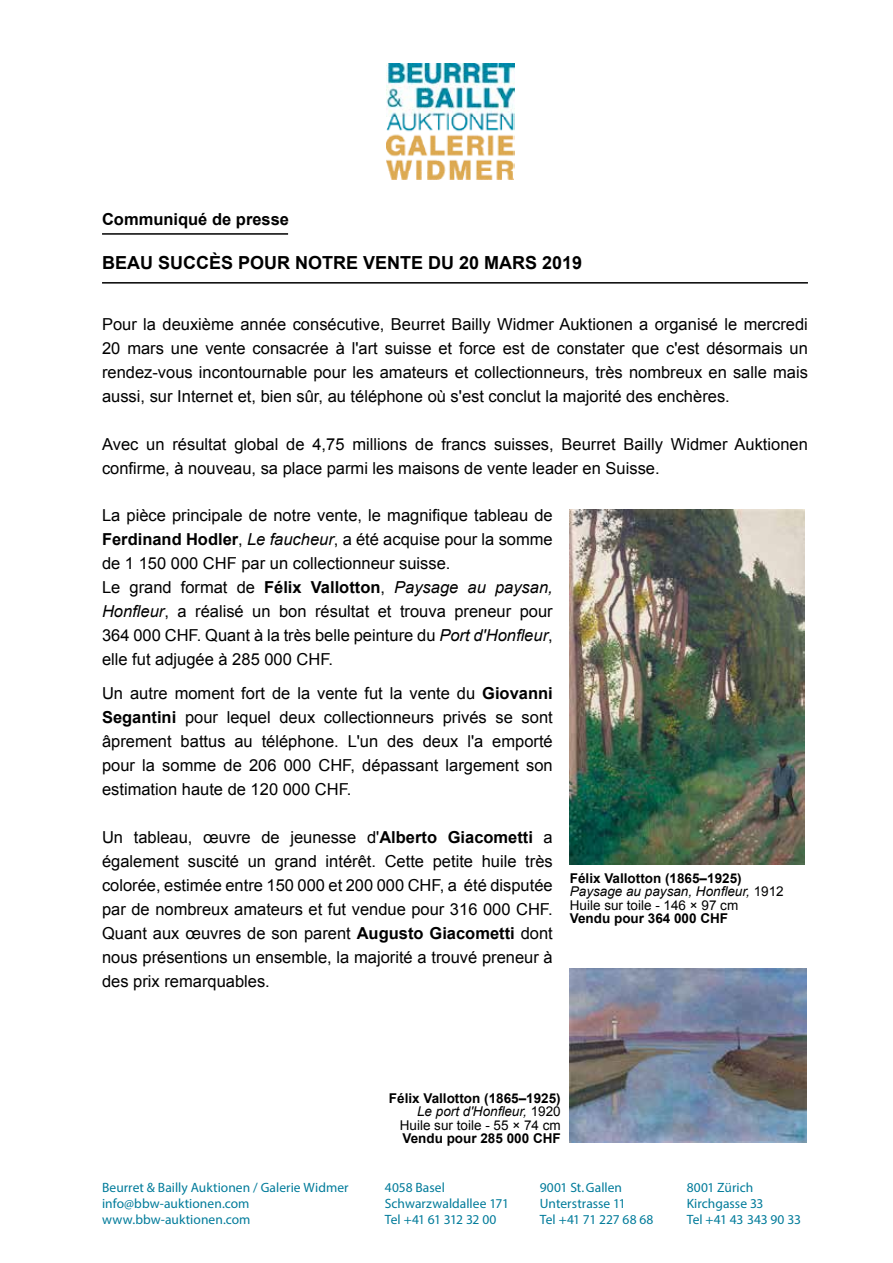
<style>
.page{position:relative;width:893px;height:1263px;background:#fff}
.page>*{position:absolute;margin:0;border:0;box-sizing:border-box;transform-origin:0 0}
.t1{font:700 18px "Arial";color:#000}
.t2{font:16.5px/24px "Arial";color:#000;text-align:justify}
.t3{font:700 16.5px "Arial";color:#000}
.t4{font:13.5px/16.2px "Myriad Pro";letter-spacing:.005em;color:#007b9a}
.t5{font:700 13.5px/13.5px "Arial";color:#000;text-align:right}
.t6{font:13.5px/13.5px "Arial";color:#000}
.s1{font-weight:700}
.s2{font-style:italic}
.s3{font-weight:400;font-style:italic}
.s4{font-weight:400}
</style>
<div class="page">
<img style="left:387px;top:64px;width:127px;height:115px">
<hr style="left:102px;top:233px;width:186px;height:2px;background:#000">
<img style="left:570px;top:509px;width:235px;height:355px">
<hr style="left:102px;top:282px;width:706px;height:2px;background:#000">
<img style="left:570px;top:968px;width:237px;height:175px">
<p class="t3" style="left:102px;top:208px;width:189px">Communiqué de presse</p>
<p class="t1" style="left:102px;top:250px;width:482px">Beau succ ès pour notre vente du 20 mars 2019</p>
<p class="t2" style="left:102px;top:313px;width:707px">Pour la deuxième année consécutive, Beurret Bailly Widmer Auktionen a organisé le mercredi 20 mars une vente consacrée à l'art suisse et force est de constater que c'est désormais un rendez-vous incontournable pour les amateurs et collectionneurs, très nombreux en salle mais aussi, sur Internet et, bien sûr, au téléphone où s'est conclut la majorité des enchères.</p>
<p class="t2" style="left:102px;top:433px;width:707px">Avec un résultat global de 4,75 millions de francs suisses, Beurret Bailly Widmer Auktionen confirme, à nouveau, sa place parmi les maisons de vente leader en Suisse.</p>
<p class="t2" style="left:102px;top:504px;width:452px;text-align:left">La pièce principale de notre vente, le magnifique tableau de <span class="s1">Ferdinand Hodler</span>, <span class="s2">Le faucheur</span>, a été acquise pour la somme de 1 150 000 CHF par un collectionneur suisse.<br>Le grand format de <span class="s1">Félix Vallotton</span>, <span class="s2">Paysage au paysan, Honfleur</span>, a réalisé un bon résultat et trouva preneur pour 364 000 CHF. Quant à la très belle peinture du <span class="s2">Port d'Honfleur</span>, elle fut adjugée à 285 000 CHF.</p>
<p class="t2" style="left:102px;top:681px;width:452px">Un autre moment fort de la vente fut la vente du <span class="s1">Giovanni Segantini</span> pour lequel deux collectionneurs privés se sont âprement battus au téléphone. L'un des deux l'a emporté pour la somme de 206 000 CHF, dépassant largement son estimation haute de 120 000 CHF.</p>
<p class="t2" style="left:102px;top:825px;width:452px">Un tableau, œuvre de jeunesse d'<span class="s1">Alberto Giacometti</span> a également suscité un grand intérêt. Cette petite huile très colorée, estimée entre 150 000 et 200 000 CHF, a été disputée par de nombreux amateurs et fut vendue pour 316 000 CHF.<br>Quant aux œuvres de son parent <span class="s1">Augusto Giacometti</span> dont nous présentions un ensemble, la majorité a trouvé preneur à des prix remarquables.</p>
<p class="t6" style="left:570px;top:871px;width:215px"><span class="s1">Félix Vallotton (1865–1925)<br></span><span class="s2">Paysage au paysan, Honfleur,</span> 1912<br>Huile sur toile - 146 × 97 cm</p>
<p class="t5" style="left:570px;top:912px;width:160px">Vendu pour 364 000 CHF</p>
<p class="t5" style="left:389px;top:1092px;width:173px">Félix Vallotton (1865–1925)<br><span class="s3">Le port d'Honfleur,</span> <span class="s4">1920<br>Huile sur toile - 55 × 74 cm</span></p>
<p class="t5" style="left:402px;top:1132px;width:160px">Vendu pour 285 000 CHF</p>
<p class="t4" style="left:102px;top:1179px;width:248px">Beurret &amp; Bailly Auktionen / Galerie Widmer info@bbw-auktionen.com www.bbw-auktionen.com</p>
<p class="t4" style="left:385px;top:1179px;width:126px">4058 Basel<br>Schwarzwaldallee 171<br>Tel +41 61 312 32 00</p>
<p class="t4" style="left:540px;top:1179px;width:115px">9001 St.Gallen<br>Unterstrasse 11<br>Tel +41 71 227 68 68</p>
<p class="t4" style="left:687px;top:1179px;width:116px">8001 Zürich<br>Kirchgasse 33<br>Tel +41 43 343 90 33</p>
</div>
